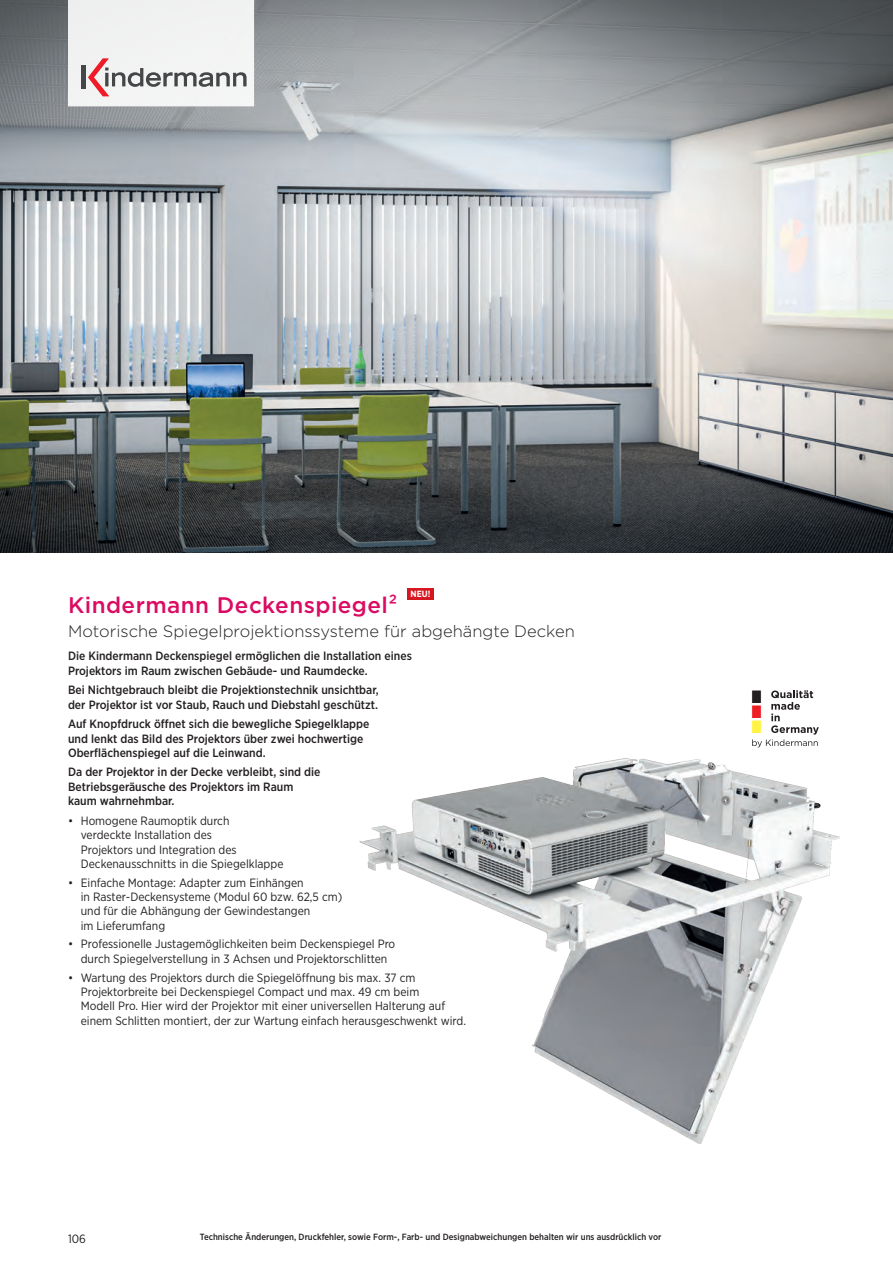
<style>
.page{position:relative;width:893px;height:1263px;background:#fff}
.page>*{position:absolute;margin:0;border:0;box-sizing:border-box;transform-origin:0 0}
.t1{font:500 22.5px "Gotham";letter-spacing:.02em;color:#db0a62}
.t2{font:300 16.5px "Gotham";color:#231f20}
.t3{font:12px/14.4px "Gotham Narrow";color:#231f20}
.t4{font:500 12px/14.4px "Gotham Narrow";color:#231f20}
.t5{font:500 9px "Gotham Narrow";color:#231f20}
.t6{font:700 9px "Gotham Narrow";color:#fff}
</style>
<div class="page">
<img style="left:0;top:0;width:893px;height:553px">
<img style="left:359px;top:690px;width:481px;height:454px">
<div style="left:407px;top:588px;width:27px;height:12px;background:#d7171f"></div>
<svg style="left:68px;top:0;width:186px;height:106px"></svg>
<p class="t6" style="left:410px;top:588px;width:21px">NEU!</p>
<h1 class="t1" style="left:68px;top:591px;width:331px">Kindermann Deckenspiegel²</h1>
<h2 class="t2" style="left:68px;top:621px;width:508px">Motorische Spiegelprojektionssysteme für abgehängte Decken</h2>
<p class="t4" style="left:68px;top:649px;width:345px">Die Kindermann Deckenspiegel ermöglichen die Installation eines<br>Projektors im Raum zwischen Gebäude- und Raumdecke.</p>
<p class="t4" style="left:68px;top:683px;width:312px">Bei Nichtgebrauch bleibt die Projektionstechnik unsichtbar, der Projektor ist vor Staub, Rauch und Diebstahl geschützt.</p>
<p class="t4" style="left:68px;top:716px;width:303px">Auf Knopfdruck öffnet sich die bewegliche Spiegelklappe und lenkt das Bild des Projektors über zwei hochwertige<br>Oberflächenspiegel auf die Leinwand.</p>
<p class="t4" style="left:68px;top:765px;width:254px">Da der Projektor in der Decke verbleibt, sind die<br>Betriebsgeräusche des Projektors im Raum kaum wahrnehmbar.</p>
<p class="t3" style="left:81px;top:813px;width:204px;text-indent:-13px">• Homogene Raumoptik durch<br>verdeckte Installation des<br>Projektors und Integration des<br>Deckenausschnitts in die Spiegelklappe</p>
<p class="t3" style="left:81px;top:875px;width:263px;text-indent:-13px">• Einfache Montage: Adapter zum Einhängen<br>in Raster-Deckensysteme (Modul 60 bzw. 62,5 cm) und für die Abhängung der Gewindestangen<br>im Lieferumfang</p>
<p class="t3" style="left:68px;top:937px;width:329px;text-align:center">• Professionelle Justagemöglichkeiten beim Deckenspiegel Pro durch Spiegelverstellung in 3 Achsen und Projektorschlitten</p>
<p class="t3" style="left:81px;top:970px;width:387px;text-indent:-13px">• Wartung des Projektors durch die Spiegelöffnung bis max. 37 cm Projektorbreite bei Deckenspiegel Compact und max. 49 cm beim<br>Modell Pro. Hier wird der Projektor mit einer universellen Halterung auf einem Schlitten montiert, der zur Wartung einfach herausgeschwenkt wird.</p>
<p class="t3" style="left:68px;top:1231px;width:19px">106</p>
<p class="t5" style="left:200px;top:1231px;width:463px">Technische Änderungen, Druckfehler, sowie Form-, Farb- und Designabweichungen behalten wir uns ausdrücklich vor</p>
</div>
